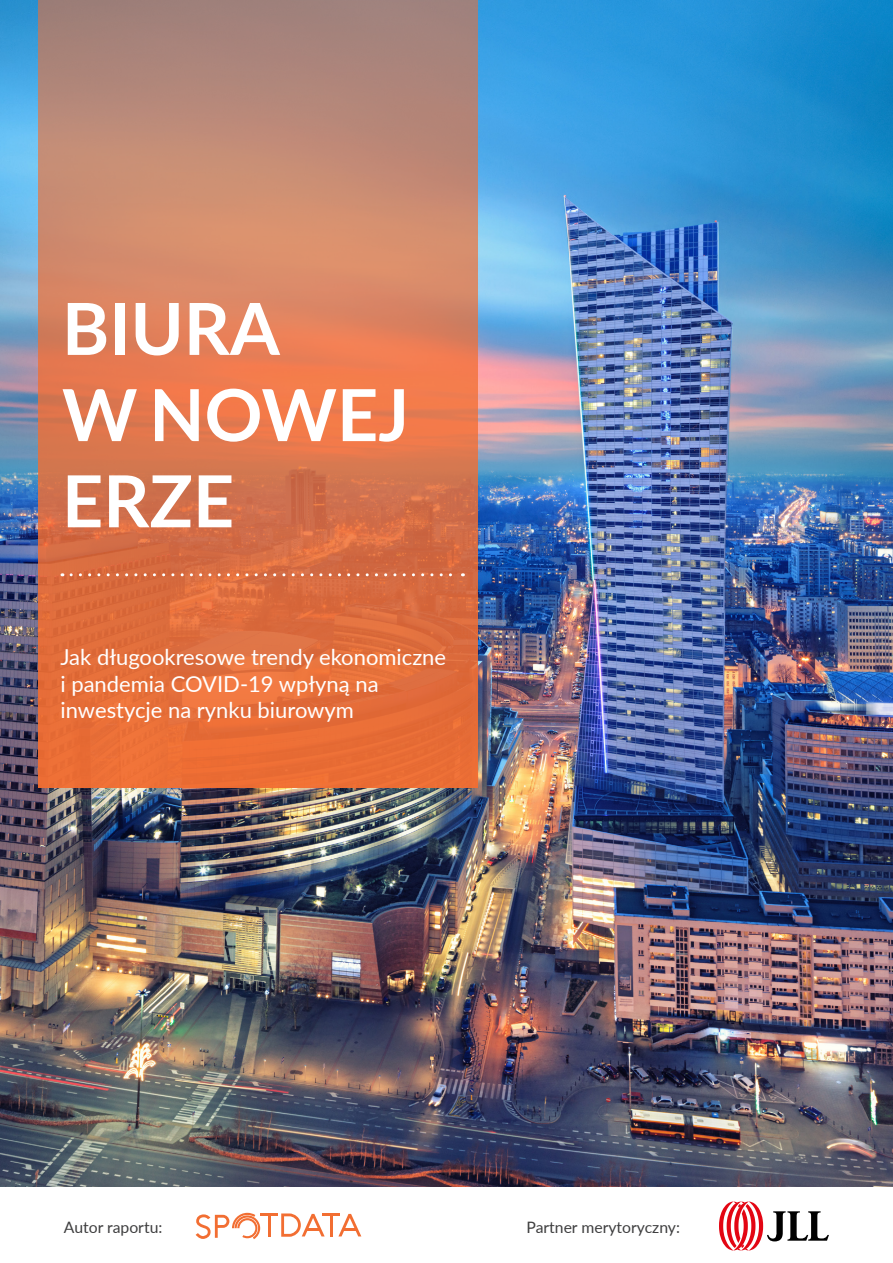
<style>
.page{position:relative;width:893px;height:1263px;background:#fff}
.page>*{position:absolute;margin:0;border:0;box-sizing:border-box;transform-origin:0 0}
.tytul_glowny{font:700 71.85px/86.2px "Lato";color:#fff}
.podtytul_glowny{font:22.05px/26.4px "Lato";color:#fff}
.t1{font:15.75px "Lato";color:#3e3e3f}
</style>
<div class="page">
<img style="left:0;top:0;width:893px;height:1186px">
<svg style="left:38px;top:0;width:440px;height:788px;background:#d47b57"></svg>
<svg style="left:71px;top:573px;width:392px;height:3px"></svg>
<svg style="left:719px;top:1201px;width:110px;height:49px"></svg>
<hr style="left:268px;top:1215px;width:3px;height:21px;background:#f26e32">
<hr style="left:261px;top:1213px;width:17px;height:3px;background:#f26e32">
<svg style="left:196px;top:1213px;width:64px;height:26px"></svg>
<svg style="left:338px;top:1214px;width:23px;height:22px"></svg>
<hr style="left:322px;top:1213px;width:18px;height:3px;background:#f26e32">
<hr style="left:330px;top:1215px;width:3px;height:21px;background:#f26e32">
<svg style="left:281px;top:1213px;width:44px;height:24px"></svg>
<p class="tytul_glowny" style="left:62px;top:282px;width:349px">BIURA<br>W NOWEJ<br>ERZE</p>
<p class="podtytul_glowny" style="left:60px;top:643px;width:387px">Jak długookresowe trendy ekonomiczne i pandemia COVID-19 wpłyną na inwestycje na rynku biurowym</p>
<p class="t1" style="left:64px;top:1216px;width:100px">Autor raportu:</p>
<p class="t1" style="left:526px;top:1216px;width:155px">Partner merytoryczny:</p>
</div>
